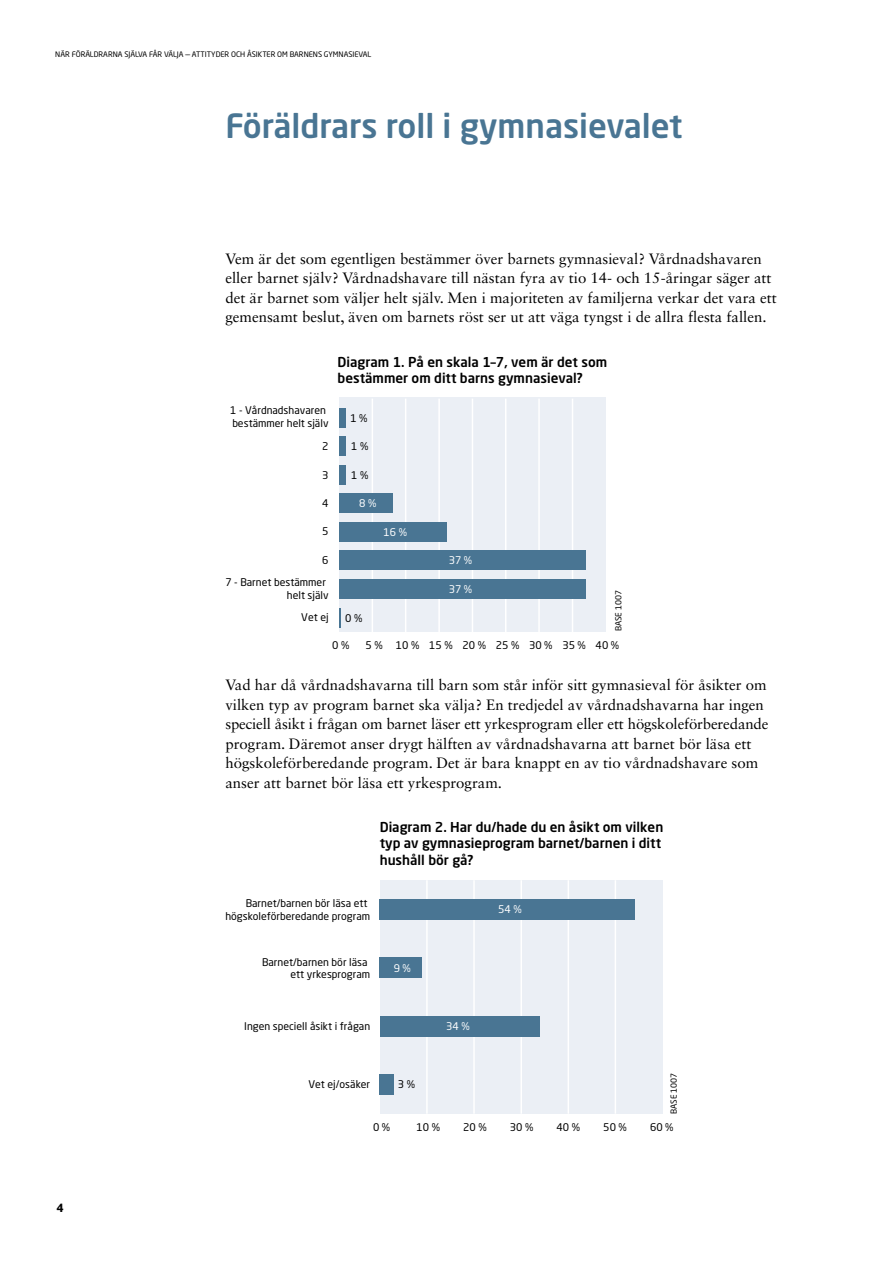
<style>
.page{position:relative;width:893px;height:1263px;background:#fff}
.page>*{position:absolute;margin:0;border:0;box-sizing:border-box;transform-origin:0 0}
.t1{font:500 33px "Neo Sans Pro";color:#497593}
.t2{font:15px/19.5px "Sabon LT Std";color:#000}
.t3{font:500 13.5px/16.2px "Neo Sans Pro";color:#000}
.t4{font:700 11.25px "Neo Sans Pro";color:#000}
.t5{font:10.5px/12.6px "Neo Sans Pro";color:#000;text-align:right}
.t6{font:10.5px "Neo Sans Pro";color:#fff}
.t7{font:8.25px "Neo Sans Pro";color:#000}
.t8{font:7.5px "Neo Sans Pro";color:#000}
</style>
<div class="page">
<div style="left:339px;top:398px;width:267px;height:234px;background:#ebeff5"></div>
<hr style="left:372px;top:399px;width:1px;height:233px;background:#fff">
<hr style="left:405px;top:399px;width:1px;height:233px;background:#fff">
<hr style="left:438px;top:399px;width:2px;height:233px;background:#fff">
<hr style="left:472px;top:399px;width:1px;height:233px;background:#fff">
<hr style="left:505px;top:399px;width:1px;height:233px;background:#fff">
<hr style="left:538px;top:399px;width:2px;height:233px;background:#fff">
<hr style="left:572px;top:399px;width:1px;height:233px;background:#fff">
<svg style="left:339px;top:608px;width:1px;height:19px"></svg>
<div style="left:339px;top:579px;width:247px;height:19px;background:#497593"></div>
<div style="left:339px;top:551px;width:247px;height:19px;background:#497593"></div>
<div style="left:339px;top:522px;width:107px;height:19px;background:#497593"></div>
<div style="left:339px;top:494px;width:54px;height:19px;background:#497593"></div>
<div style="left:339px;top:465px;width:7px;height:19px;background:#497593"></div>
<div style="left:339px;top:437px;width:7px;height:19px;background:#497593"></div>
<div style="left:340px;top:408px;width:6px;height:19px;background:#497593"></div>
<div style="left:380px;top:880px;width:283px;height:234px;background:#ebeff5"></div>
<hr style="left:426px;top:880px;width:2px;height:234px;background:#fff">
<hr style="left:473px;top:880px;width:2px;height:234px;background:#fff">
<hr style="left:520px;top:880px;width:2px;height:234px;background:#fff">
<hr style="left:568px;top:880px;width:1px;height:234px;background:#fff">
<hr style="left:615px;top:880px;width:1px;height:234px;background:#fff">
<div style="left:380px;top:1074px;width:14px;height:21px;background:#497593"></div>
<div style="left:380px;top:1016px;width:159px;height:20px;background:#497593"></div>
<div style="left:380px;top:957px;width:42px;height:21px;background:#497593"></div>
<div style="left:380px;top:899px;width:255px;height:21px;background:#497593"></div>
<p class="t8" style="left:55px;top:49px;width:318px">NÄR FÖRÄLDRARNA SJÄLVA FÅR VÄLJA –– ATTITYDER OCH ÅSIKTER OM BARNENS GYMNASIEVAL</p>
<h1 class="t1" style="left:225px;top:105px;width:459px">Föräldrars roll i gymnasievalet</h1>
<p class="t2" style="left:225px;top:249px;width:553px">Vem är det som egentligen bestämmer över barnets gymnasieval? Vårdnadshavaren eller barnet själv? Vårdnadshavare till nästan fyra av tio 14- och 15-åringar säger att det är barnet som väljer helt själv. Men i majoriteten av familjerna verkar det vara ett gemensamt beslut, även om barnets röst ser ut att väga tyngst i de allra flesta fallen.</p>
<p class="t3" style="left:338px;top:353px;width:271px">Diagram 1. På en skala 1–7, vem är det som bestämmer om ditt barns gymnasieval?</p>
<p class="t5" style="left:230px;top:404px;width:100px;text-align:left">1 - Vårdnadshavaren bestämmer helt själv</p>
<p class="t5" style="left:350px;top:411px;width:19px">1 %</p>
<p class="t5" style="left:322px;top:440px;width:8px">2</p>
<p class="t5" style="left:351px;top:440px;width:19px">1 %</p>
<p class="t5" style="left:322px;top:468px;width:8px">3</p>
<p class="t5" style="left:351px;top:469px;width:19px">1 %</p>
<p class="t5" style="left:322px;top:497px;width:8px">4</p>
<p class="t6" style="left:359px;top:497px;width:19px">8 %</p>
<p class="t5" style="left:322px;top:525px;width:8px">5</p>
<p class="t6" style="left:384px;top:525px;width:25px">16 %</p>
<p class="t5" style="left:322px;top:554px;width:8px">6</p>
<p class="t5" style="left:225px;top:576px;width:105px">7 - Barnet bestämmer helt själv</p>
<p class="t5" style="left:301px;top:611px;width:29px">Vet ej</p>
<p class="t5" style="left:345px;top:611px;width:19px">0 %</p>
<p class="t6" style="left:449px;top:554px;width:25px">37 %</p>
<p class="t6" style="left:449px;top:583px;width:25px">37 %</p>
<p class="t7" style="left:614px;top:631px;width:43px;rotate:-90deg">BASE 1007</p>
<p class="t5" style="left:332px;top:639px;width:19px">0 %</p>
<p class="t5" style="left:366px;top:639px;width:255px">5 % 10 % 15 % 20 % 25 % 30 % 35 % 40 %</p>
<p class="t2" style="left:225px;top:675px;width:544px">Vad har då vårdnadshavarna till barn som står inför sitt gymnasieval för åsikter om vilken typ av program barnet ska välja? En tredjedel av vårdnadshavarna har ingen speciell åsikt i frågan om barnet läser ett yrkesprogram eller ett högskoleförberedande program. Däremot anser drygt hälften av vårdnadshavarna att barnet bör läsa ett högskoleförberedande program. Det är bara knappt en av tio vårdnadshavare som anser att barnet bör läsa ett yrkesprogram.</p>
<p class="t3" style="left:380px;top:819px;width:285px">Diagram 2. Har du/hade du en åsikt om vilken typ av gymnasieprogram barnet/barnen i ditt hushåll bör gå?</p>
<p class="t5" style="left:225px;top:896px;width:146px">Barnet/barnen bör läsa ett högskoleförberedande program</p>
<p class="t5" style="left:262px;top:955px;width:110px">Barnet/barnen bör läsa ett yrkesprogram</p>
<p class="t5" style="left:244px;top:1020px;width:127px">Ingen speciell åsikt i frågan</p>
<p class="t5" style="left:308px;top:1078px;width:63px">Vet ej/osäker</p>
<p class="t6" style="left:394px;top:962px;width:19px">9 %</p>
<p class="t5" style="left:398px;top:1078px;width:19px">3 %</p>
<p class="t6" style="left:498px;top:903px;width:25px">54 %</p>
<p class="t6" style="left:446px;top:1020px;width:25px">34 %</p>
<p class="t7" style="left:669px;top:1114px;width:43px;rotate:-90deg">BASE 1007</p>
<p class="t4" style="left:56px;top:1200px;width:9px">4</p>
<p class="t5" style="left:373px;top:1120px;width:19px">0 %</p>
<p class="t5" style="left:416px;top:1120px;width:25px">10 %</p>
<p class="t5" style="left:463px;top:1120px;width:25px">20 %</p>
<p class="t5" style="left:510px;top:1120px;width:25px">30 %</p>
<p class="t5" style="left:557px;top:1120px;width:25px">40 %</p>
<p class="t5" style="left:603px;top:1120px;width:25px">50 %</p>
<p class="t5" style="left:650px;top:1120px;width:25px">60 %</p>
</div>
